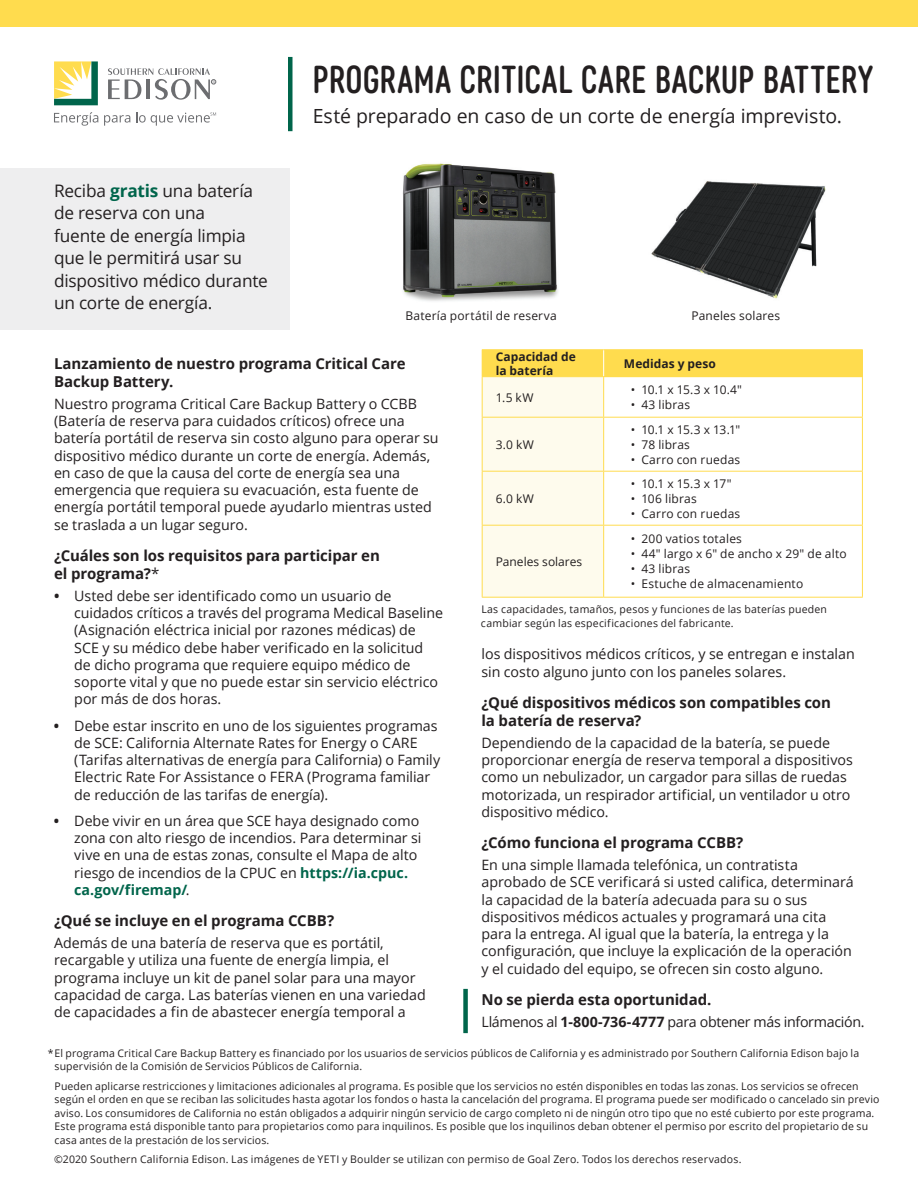
<style>
.page{position:relative;width:918px;height:1188px;background:#fff}
.page>*{position:absolute;margin:0;border:0;box-sizing:border-box;transform-origin:0 0}
.t1{font:500 39px "Core Sans DS47 Cn";letter-spacing:.015em;color:#231f20}
.t2{font:19.5px "Open Sans";letter-spacing:-.005em;color:#231f20}
.t3{font:17.25px/22.5px "Open Sans";letter-spacing:-.01em;color:#231f20}
.t4{font:700 15px/18px "Open Sans";letter-spacing:-.005em;color:#231f20}
.t5{font:14.25px/17.2px "Open Sans";color:#231f20}
.t6{font:14.25px "Open Sans";letter-spacing:-.02em;color:#231f20}
.t7{font:12px "Open Sans";letter-spacing:.015em;color:#231f20}
.t8{font:700 12px/13.5px "Open Sans";letter-spacing:.005em;color:#231f20}
.t9{font:10.5px/13.5px "Open Sans";letter-spacing:.01em;color:#231f20}
.s1{font-weight:700;color:#00654b}
.s2{font-weight:400}
.s3{font-weight:700}
</style>
<div class="page">
<div style="left:0;top:168px;width:290px;height:162px;background:#eeeeef"></div>
<svg style="left:54px;top:61px;width:44px;height:44px"></svg>
<svg style="left:108px;top:68px;width:108px;height:32px"></svg>
<svg style="left:54px;top:112px;width:44px;height:14px"></svg>
<svg style="left:104px;top:115px;width:26px;height:11px"></svg>
<svg style="left:136px;top:112px;width:80px;height:14px"></svg>
<hr style="left:288px;top:57px;width:4px;height:74px;background:#00654b">
<div style="left:463px;top:989px;width:5px;height:44px;background:#00654b"></div>
<img style="left:403px;top:163px;width:155px;height:138px">
<div style="left:0;top:0;width:918px;height:27px;background:#ffdc4e"></div>
<img style="left:651px;top:181px;width:175px;height:118px">
<div style="left:604px;top:350px;width:258px;height:27px;background:#ffdc4e"></div>
<svg style="left:482px;top:350px;width:122px;height:247px;background:#fef7da"></svg>
<hr style="left:482px;top:349px;width:122px;height:1px;background:#ffdc4e">
<hr style="left:604px;top:349px;width:259px;height:1px;background:#ffdc4e">
<svg style="left:862px;top:350px;width:1px;height:26px"></svg>
<hr style="left:482px;top:377px;width:1px;height:40px;background:#ffdc4e">
<hr style="left:482px;top:418px;width:1px;height:53px;background:#ffdc4e">
<hr style="left:482px;top:472px;width:1px;height:53px;background:#ffdc4e">
<hr style="left:482px;top:526px;width:1px;height:71px;background:#ffdc4e">
<hr style="left:482px;top:376px;width:122px;height:1px;background:#ffdc4e">
<hr style="left:482px;top:417px;width:122px;height:1px;background:#ffdc4e">
<hr style="left:482px;top:471px;width:122px;height:1px;background:#ffdc4e">
<hr style="left:482px;top:525px;width:122px;height:1px;background:#ffdc4e">
<hr style="left:482px;top:597px;width:122px;height:1px;background:#ffdc4e">
<hr style="left:603px;top:377px;width:1px;height:40px;background:#ffdc4e">
<hr style="left:603px;top:418px;width:1px;height:53px;background:#ffdc4e">
<hr style="left:603px;top:472px;width:1px;height:53px;background:#ffdc4e">
<hr style="left:603px;top:526px;width:1px;height:71px;background:#ffdc4e">
<hr style="left:862px;top:377px;width:1px;height:40px;background:#ffdc4e">
<hr style="left:862px;top:418px;width:1px;height:53px;background:#ffdc4e">
<hr style="left:862px;top:472px;width:1px;height:53px;background:#ffdc4e">
<hr style="left:862px;top:526px;width:1px;height:71px;background:#ffdc4e">
<hr style="left:604px;top:376px;width:259px;height:1px;background:#ffdc4e">
<hr style="left:604px;top:417px;width:259px;height:1px;background:#ffdc4e">
<hr style="left:604px;top:471px;width:259px;height:1px;background:#ffdc4e">
<hr style="left:604px;top:525px;width:259px;height:1px;background:#ffdc4e">
<hr style="left:604px;top:597px;width:259px;height:1px;background:#ffdc4e">
<p class="t3" style="left:54px;top:179px;width:215px">Reciba <span class="s1">gratis</span> una batería de reserva con una<br>fuente de energía limpia que le permitirá usar su dispositivo médico durante un corte de energía.</p>
<h1 class="t1" style="left:313px;top:57px;width:562px">PROGRAMA CRITICAL CARE BACKUP BATTERY</h1>
<h2 class="t2" style="left:313px;top:102px;width:531px">Esté preparado en caso de un corte de energía imprevisto.</h2>
<p class="t7" style="left:405px;top:307px;width:153px">Batería portátil de reserva</p>
<p class="t7" style="left:691px;top:307px;width:90px">Paneles solares</p>
<p class="t4" style="left:54px;top:354px;width:353px">Lanzamiento de nuestro programa Critical Care<br>Backup Battery.</p>
<p class="t5" style="left:54px;top:395px;width:386px">Nuestro programa Critical Care Backup Battery o CCBB (Batería de reserva para cuidados críticos) ofrece una batería portátil de reserva sin costo alguno para operar su dispositivo médico durante un corte de energía. Además, en caso de que la causa del corte de energía sea una emergencia que requiera su evacuación, esta fuente de energía portátil temporal puede ayudarlo mientras usted se traslada a un lugar seguro.</p>
<p class="t4" style="left:54px;top:546px;width:327px">¿Cuáles son los requisitos para participar en el programa?<span class="s2">*</span></p>
<p class="t5" style="left:74px;top:587px;width:370px;text-indent:-20px"><span class="s3">•</span> Usted debe ser identificado como un usuario de cuidados críticos a través del programa Medical Baseline (Asignación eléctrica inicial por razones médicas) de SCE y su médico debe haber verificado en la solicitud de dicho programa que requiere equipo médico de soporte vital y que no puede estar sin servicio eléctrico por más de dos horas.</p>
<p class="t5" style="left:74px;top:716px;width:368px;text-indent:-20px"><span class="s3">•</span> Debe estar inscrito en uno de los siguientes programas de SCE: California Alternate Rates for Energy o CARE (Tarifas alternativas de energía para California) o Family Electric Rate For Assistance o FERA (Programa familiar de reducción de las tarifas de energía).</p>
<p class="t5" style="left:74px;top:812px;width:349px;text-indent:-20px"><span class="s3">•</span> Debe vivir en un área que SCE haya designado como zona con alto riesgo de incendios. Para determinar si vive en una de estas zonas, consulte el Mapa de alto riesgo de incendios de la CPUC en <span class="s1">https://ia.cpuc. ca.gov/firemap/</span>.</p>
<p class="t4" style="left:54px;top:911px;width:282px">¿Qué se incluye en el programa CCBB?</p>
<p class="t5" style="left:54px;top:934px;width:373px">Además de una batería de reserva que es portátil, recargable y utiliza una fuente de energía limpia, el programa incluye un kit de panel solar para una mayor capacidad de carga. Las baterías vienen en una variedad de capacidades a fin de abastecer energía temporal a</p>
<p class="t8" style="left:496px;top:350px;width:82px">Capacidad de la batería</p>
<p class="t8" style="left:624px;top:356px;width:94px">Medidas y peso</p>
<p class="t7" style="left:496px;top:389px;width:39px">1.5 kW</p>
<p class="t7" style="left:631px;top:381px;width:113px">• 10.1 x 15.3 x 10.4"</p>
<p class="t7" style="left:631px;top:396px;width:61px">• 43 libras</p>
<p class="t7" style="left:496px;top:436px;width:40px">3.0 kW</p>
<p class="t7" style="left:496px;top:490px;width:40px">6.0 kW</p>
<p class="t7" style="left:496px;top:553px;width:88px">Paneles solares</p>
<p class="t7" style="left:631px;top:421px;width:111px">• 10.1 x 15.3 x 13.1"</p>
<p class="t7" style="left:631px;top:436px;width:61px">• 78 libras</p>
<p class="t7" style="left:631px;top:451px;width:111px">• Carro con ruedas</p>
<p class="t7" style="left:631px;top:475px;width:102px">• 10.1 x 15.3 x 17"</p>
<p class="t7" style="left:631px;top:490px;width:68px">• 106 libras</p>
<p class="t7" style="left:631px;top:505px;width:111px">• Carro con ruedas</p>
<p class="t7" style="left:631px;top:531px;width:113px">• 200 vatios totales</p>
<p class="t7" style="left:631px;top:546px;width:218px">• 44" largo x 6" de ancho x 29" de alto</p>
<p class="t7" style="left:631px;top:561px;width:61px">• 43 libras</p>
<p class="t7" style="left:631px;top:576px;width:174px">• Estuche de almacenamiento</p>
<p class="t9" style="left:481px;top:602px;width:348px">Las capacidades, tamaños, pesos y funciones de las baterías pueden cambiar según las especificaciones del fabricante.</p>
<p class="t5" style="left:482px;top:645px;width:375px">los dispositivos médicos críticos, y se entregan e instalan sin costo alguno junto con los paneles solares.</p>
<p class="t4" style="left:482px;top:693px;width:351px">¿Qué dispositivos médicos son compatibles con la batería de reserva?</p>
<p class="t5" style="left:482px;top:734px;width:373px">Dependiendo de la capacidad de la batería, se puede proporcionar energía de reserva temporal a dispositivos como un nebulizador, un cargador para sillas de ruedas motorizada, un respirador artificial, un ventilador u otro dispositivo médico.</p>
<p class="t4" style="left:482px;top:833px;width:263px">¿Cómo funciona el programa CCBB?</p>
<p class="t5" style="left:482px;top:856px;width:374px">En una simple llamada telefónica, un contratista aprobado de SCE verificará si usted califica, determinará la capacidad de la batería adecuada para su o sus dispositivos médicos actuales y programará una cita para la entrega. Al igual que la batería, la entrega y la configuración, que incluye la explicación de la operación y el cuidado del equipo, se ofrecen sin costo alguno.</p>
<p class="t4" style="left:482px;top:990px;width:232px">No se pierda esta oportunidad.</p>
<p class="t6" style="left:482px;top:1012px;width:385px">Llámenos al <span class="s3">1-800-736-4777</span> para obtener más información.</p>
<p class="t9" style="left:55px;top:1046px;width:806px;text-indent:-7px">*El programa Critical Care Backup Battery es financiado por los usuarios de servicios públicos de California y es administrado por Southern California Edison bajo la supervisión de la Comisión de Servicios Públicos de California.</p>
<p class="t9" style="left:55px;top:1079px;width:826px">Pueden aplicarse restricciones y limitaciones adicionales al programa. Es posible que los servicios no estén disponibles en todas las zonas. Los servicios se ofrecen según el orden en que se reciban las solicitudes hasta agotar los fondos o hasta la cancelación del programa. El programa puede ser modificado o cancelado sin previo aviso. Los consumidores de California no están obligados a adquirir ningún servicio de cargo completo ni de ningún otro tipo que no esté cubierto por este programa.<br>Este programa está disponible tanto para propietarios como para inquilinos. Es posible que los inquilinos deban obtener el permiso por escrito del propietario de su casa antes de la prestación de los servicios.</p>
<p class="t9" style="left:54px;top:1153px;width:689px">©2020 Southern California Edison. Las imágenes de YETI y Boulder se utilizan con permiso de Goal Zero. Todos los derechos reservados.</p>
</div>
